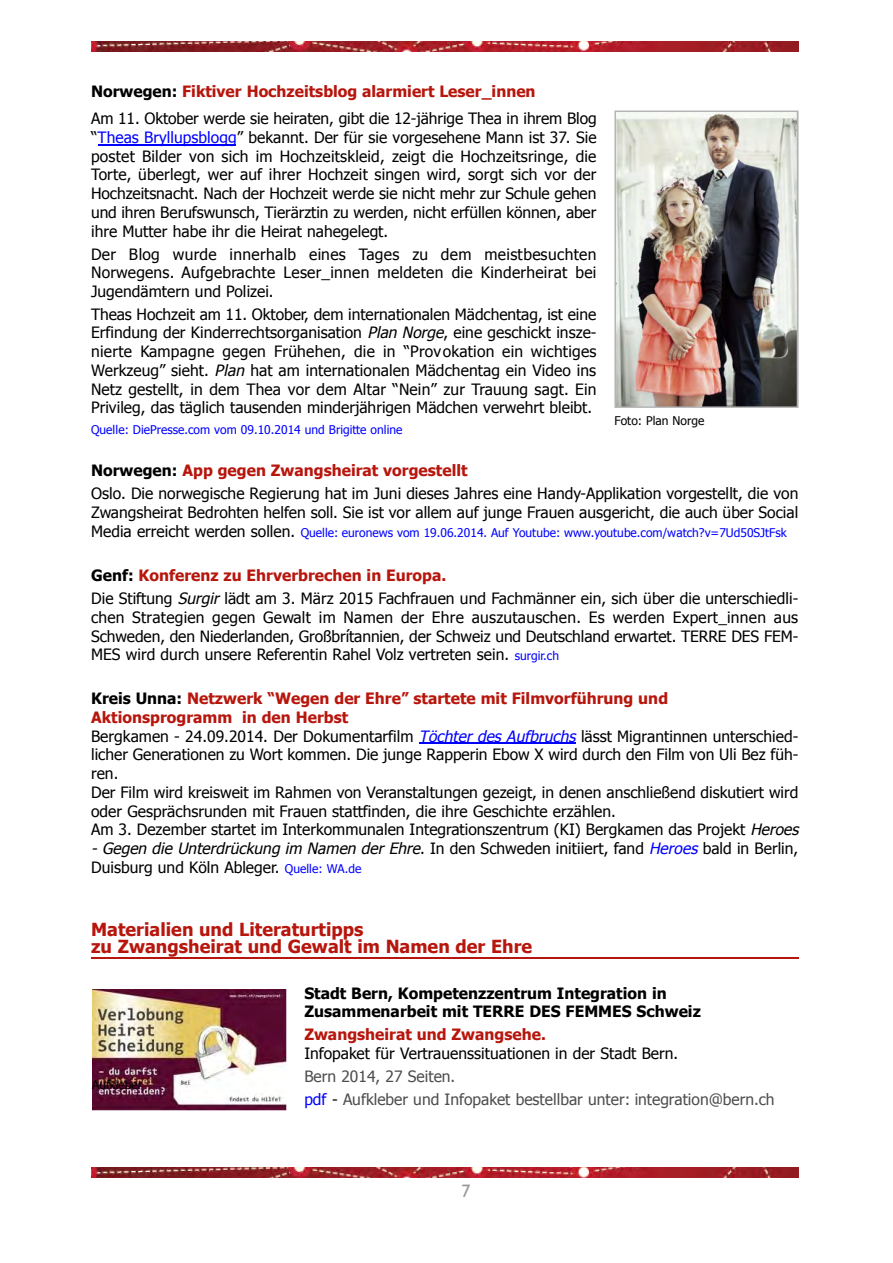
<style>
.page{position:relative;width:893px;height:1263px;background:#fff}
.page>*{position:absolute;margin:0;border:0;box-sizing:border-box;transform-origin:0 0}
.t1{font:700 18px/17.2px "Tahoma";color:#b7160d}
.t2{font:18px "Gill Sans";color:#999}
.t3{font:15.6px/18.8px "Tahoma";color:#000}
.t4{font:15.6px/23.1px "Tahoma";color:#4d4d4d}
.t5{font:700 15.6px/18.8px "Tahoma";color:#000}
.t6{font:700 15.6px "Tahoma";color:#b7160d}
.t7{font:12px "Tahoma";color:#00f}
.t8{font:12px "Tahoma";color:#000}
.s1{font-weight:700}
.s2{font-weight:700;color:#b7160d}
.s3{color:#00f}
.s4{font-style:italic}
.s5{font-size:15.6px;color:#000}
.s6{font-size:12px;color:#00f}
.s7{font-style:italic;color:#00f}
.s8{color:#000}
</style>
<div class="page">
<img style="left:91px;top:41px;width:707px;height:10px">
<img style="left:91px;top:1168px;width:707px;height:10px">
<hr style="left:98px;top:144px;width:55px;height:1px;background:#00f">
<svg style="left:153px;top:144px;width:17px;height:1px"></svg>
<hr style="left:170px;top:144px;width:66px;height:1px;background:#00f">
<hr style="left:419px;top:743px;width:156px;height:1px;background:#00f">
<hr style="left:91px;top:957px;width:707px;height:1px;background:#b7160d">
<img style="left:614px;top:111px;width:184px;height:297px">
<img style="left:93px;top:990px;width:193px;height:121px">
<p class="t3" style="left:91px;top:77px;width:507px;line-height:27.3px"><span class="s1">Norwegen:</span> <span class="s2">Fiktiver Hochzeitsblog alarmiert Leser_innen<br></span>Am 11. Oktober werde sie heiraten, gibt die 12-jährige Thea in ihrem Blog</p>
<p class="t3" style="left:91px;top:127px;width:507px;text-align:justify">“<span class="s3">Theas Bryllupsblogg</span>” bekannt. Der für sie vorgesehene Mann ist 37. Sie postet Bilder von sich im Hochzeitskleid, zeigt die Hochzeitsringe, die Torte, überlegt, wer auf ihrer Hochzeit singen wird, sorgt sich vor der Hochzeitsnacht. Nach der Hochzeit werde sie nicht mehr zur Schule gehen und ihren Berufswunsch, Tierärztin zu werden, nicht erfüllen können, aber ihre Mutter habe ihr die Heirat nahegelegt.</p>
<p class="t3" style="left:91px;top:244px;width:507px;text-align:justify">Der Blog wurde innerhalb eines Tages zu dem meistbesuchten Norwegens. Aufgebrachte Leser_innen meldeten die Kinderheirat bei Jugendämtern und Polizei.</p>
<p class="t3" style="left:91px;top:304px;width:507px;text-align:justify">Theas Hochzeit am 11. Oktober, dem internationalen Mädchentag, ist eine Erfindung der Kinderrechtsorganisation <span class="s4">Plan Norge</span>, eine geschickt insze&shy;nierte Kampagne gegen Frühehen, die in “Provokation ein wichtiges Werkzeug” sieht. <span class="s4">Plan</span> hat am internationalen Mädchentag ein Video ins Netz gestellt, in dem Thea vor dem Altar “Nein” zur Trauung sagt. Ein Privileg, das täglich tausenden minderjährigen Mädchen verwehrt bleibt.</p>
<p class="t7" style="left:91px;top:422px;width:313px">Quelle: DiePresse.com vom 09.10.2014 und Brigitte online</p>
<p class="t3" style="left:91px;top:459px;width:708px;line-height:23.1px"><span class="s1">Norwegen:</span> <span class="s2">App gegen Zwangsheirat vorgestellt<br></span>Oslo. Die norwegische Regierung hat im Juni dieses Jahres eine Handy-Applikation vorgestellt, die von</p>
<p class="t3" style="left:91px;top:502px;width:708px">Zwangsheirat Bedrohten helfen soll. Sie ist vor allem auf junge Frauen ausgericht, die auch über Social</p>
<p class="t7" style="left:91px;top:525px;width:697px"><span class="s5">Media erreicht werden sollen.</span> Quelle: euronews vom 19.06.2014. Auf Youtube: www.youtube.com/watch?v=7Ud50SJtFsk</p>
<p class="t3" style="left:91px;top:563px;width:708px;line-height:23.1px"><span class="s1">Genf:</span> <span class="s2">Konferenz zu Ehrverbrechen in Europa.<br></span>Die Stiftung <span class="s4">Surgir</span>lädt am 3. März 2015 Fachfrauen und Fachmänner ein, sich über die unterschiedli-</p>
<p class="t3" style="left:91px;top:607px;width:708px;text-align:justify">chen Strategien gegen Gewalt im Namen der Ehre auszutauschen. Es werden Expert_innen aus Schweden, den Niederlanden, Großbrítannien, der Schweiz und Deutschland erwartet. TERRE DES FEM-MES wird durch unsere Referentin Rahel Volz vertreten sein. <span class="s6">surgir.ch</span></p>
<p class="t3" style="left:91px;top:689px;width:712px"><span class="s1">Kreis Unna:</span> <span class="s2">Netzwerk “Wegen der Ehre” startete mit Filmvorführung und Aktionsprogramm in den Herbst<br></span>Bergkamen - 24.09.2014. Der Dokumentarfilm <span class="s7">Töchter des Aufbruchs</span>lässt Migrantinnen unterschied&shy;licher Generationen zu Wort kommen. Die junge Rapperin Ebow X wird durch den Film von Uli Bez füh&shy;ren.<br>Der Film wird kreisweit im Rahmen von Veranstaltungen gezeigt, in denen anschließend diskutiert wird oder Gesprächsrunden mit Frauen stattfinden, die ihre Geschichte erzählen.<br>Am 3. Dezember startet im Interkommunalen Integrationszentrum (KI) Bergkamen das Projekt <span class="s4">Heroes</span></p>
<p class="t3" style="left:91px;top:838px;width:708px"><span class="s4">- Gegen die Unterdrückung im Namen der Ehre</span>. I n d e n S c h w e d e n i n i t i i e rt, fa n d <span class="s7">Heroes</span> b a l d i n B e r l i n ,<br>Duisburg und Köln Ableger. <span class="s6">Quelle: WA.de</span></p>
<p class="t8" style="left:614px;top:413px;width:91px">Foto: Plan Norge</p>
<p class="t1" style="left:91px;top:920px;width:442px">Materialien und Literaturtipps<br>zu Zwangsheirat und Gewalt im Namen der Ehre</p>
<p class="t5" style="left:304px;top:983px;width:398px">Stadt Bern, Kompetenzzentrum Integration in<br>Zusammenarbeit mit TERRE DES FEMMES Schweiz</p>
<p class="t6" style="left:304px;top:1025px;width:243px">Zwangsheirat und Zwangsehe.</p>
<p class="t3" style="left:304px;top:1044px;width:375px">Infopaket für Vertrauenssituationen in der Stadt Bern.</p>
<p class="t4" style="left:304px;top:1064px;width:472px">Bern 2014, 27 Seiten.<br><span class="s3">pdf</span> <span class="s8">-</span> Aufkleber und Infopaket bestellbar unter: integration@bern.ch</p>
<p class="t8" style="left:92px;top:1077px;width:51px">Aufkleber</p>
<p class="t2" style="left:461px;top:1181px;width:10px">7</p>
</div>
